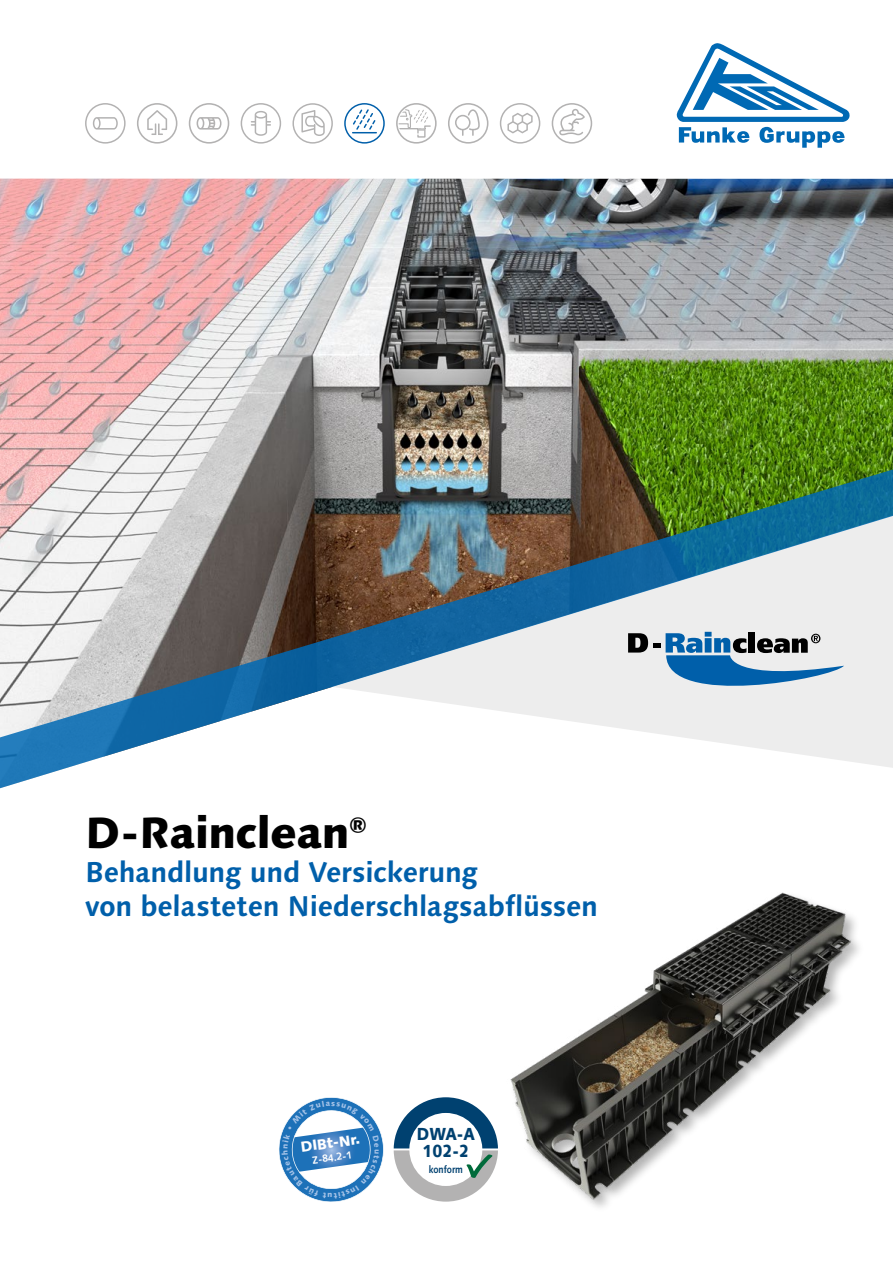
<style>
.page{position:relative;width:893px;height:1263px;background:#fff}
.page>*{position:absolute;margin:0;border:0;box-sizing:border-box;transform-origin:0 0}
.t1{font:800 43.5px "Syntax Next LT Pro";letter-spacing:-.01em;color:#000}
.t2{font:700 28.5px/34.2px "Syntax Next LT Pro";letter-spacing:-.01em;color:#005faa}
.t3{font:900 17.4px/17.5px "Syntax LTCE";color:#004170;text-align:center;scale:.89 1}
.t4{font:900 14.7px "Syntax LTCE";color:#fff}
.t5{font:700 10.5px "Syntax LTCE";color:#fff}
.t6{font:700 10.5px "Syntax LTCE";color:#004170;scale:.89 1}
</style>
<div class="page">
<svg style="left:394px;top:1097px;width:90px;height:104px"></svg>
<img style="left:0;top:179px;width:893px;height:287px">
<svg style="left:676px;top:43px;width:174px;height:105px"></svg>
<svg style="left:0;top:466px;width:893px;height:323px"></svg>
<svg style="left:628px;top:633px;width:32px;height:19px"></svg>
<svg style="left:666px;top:632px;width:178px;height:56px;background:#7fa2be"></svg>
<img style="left:484px;top:892px;width:369px;height:316px">
<svg style="left:344px;top:103px;width:41px;height:41px"></svg>
<svg style="left:292px;top:103px;width:41px;height:41px"></svg>
<svg style="left:241px;top:103px;width:40px;height:41px"></svg>
<svg style="left:448px;top:103px;width:40px;height:41px"></svg>
<svg style="left:552px;top:103px;width:40px;height:41px"></svg>
<svg style="left:500px;top:103px;width:40px;height:41px"></svg>
<svg style="left:189px;top:103px;width:40px;height:41px"></svg>
<svg style="left:85px;top:103px;width:41px;height:41px"></svg>
<svg style="left:137px;top:103px;width:40px;height:41px"></svg>
<svg style="left:396px;top:103px;width:41px;height:41px"></svg>
<svg style="left:279px;top:1097px;width:105px;height:105px"></svg>
<h1 class="t1" style="left:85px;top:804px;width:284px">D-Rainclean®</h1>
<p class="t2" style="left:85px;top:854px;width:514px">Behandlung und Versickerung<br>von belasteten Niederschlagsabflüssen</p>
<p class="t4" style="left:299px;top:1138px;width:61px;rotate:-8deg">DIBt-Nr.</p>
<p class="t5" style="left:312px;top:1154px;width:42px;rotate:-8deg">Z-84.2-1</p>
<p class="t3" style="left:417px;top:1125px;width:67px">DWA-A<br>102-2</p>
<p class="t6" style="left:429px;top:1163px;width:40px">konform</p>
</div>
